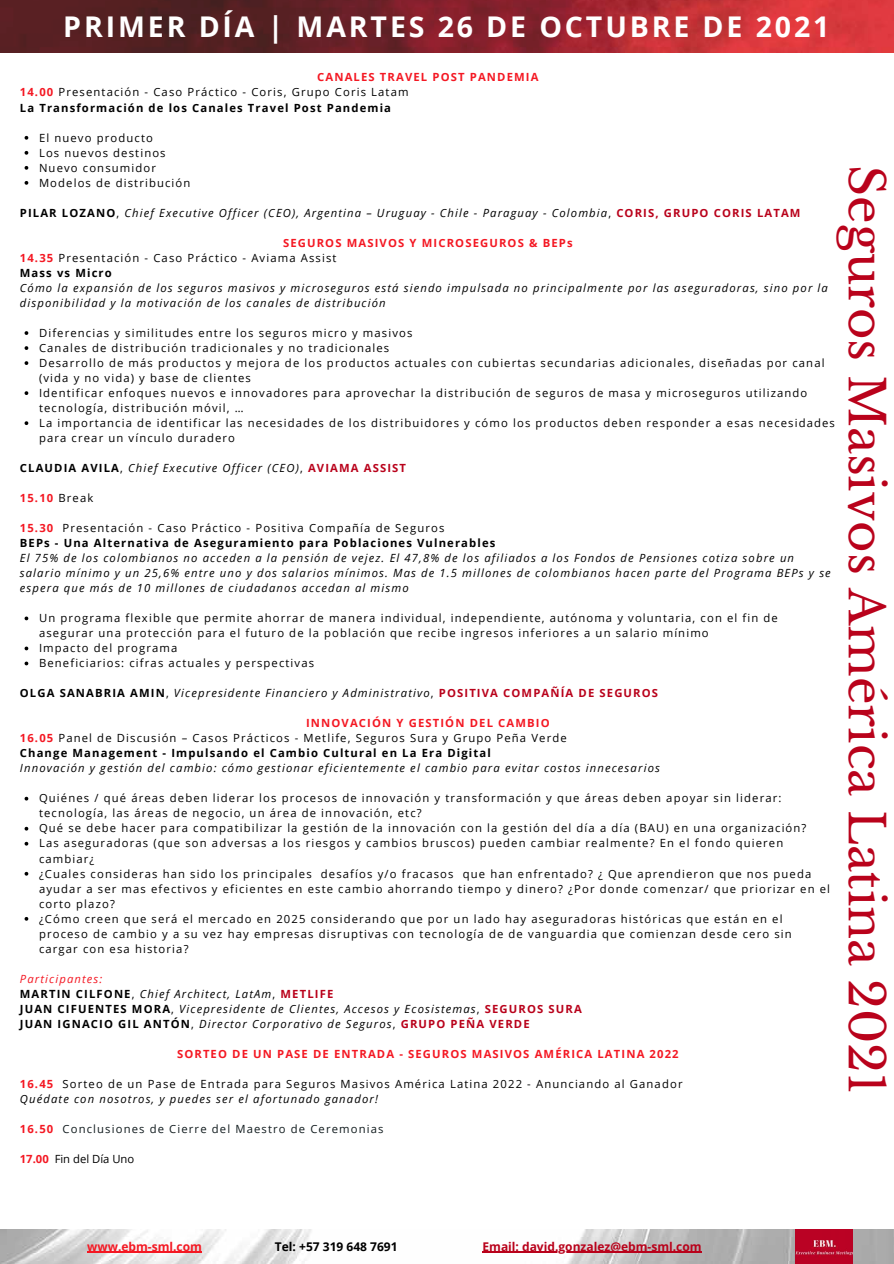
<style>
.page{position:relative;width:894px;height:1264px;background:#fff}
.page>*{position:absolute;margin:0;border:0;box-sizing:border-box;transform-origin:0 0}
.t1{font:48px "Libre Baskerville";color:#b9021b}
.t2{font:700 28.5px "Open Sans";letter-spacing:.1em;color:#fff}
.t3{font:700 12px "Open Sans";color:#b9021b}
.t4{font:700 12px "Open Sans";color:#000}
.t5{font:700 12px "Open Sans";color:#f41823}
.t6{font:11.25px/15px "Open Sans";letter-spacing:.1em;color:#000}
.t7{font:italic 11.25px/15px "Open Sans";letter-spacing:.1em;color:#000}
.t8{font:700 11.25px/15px "Open Sans";letter-spacing:.1em;color:#000}
.t9{font:700 11.25px "Open Sans";letter-spacing:.1em;color:#f41823}
.t10{font:11.25px "Open Sans";letter-spacing:.1em;color:#111b1e}
.t11{font:11.25px "Open Sans";color:#000}
.s1{font-weight:700;color:#f41823}
.s2{font-weight:700}
.s3{font-weight:700;font-style:normal}
.s4{font-style:normal}
.s5{font-weight:700;font-style:normal;color:#b9021b}
.s6{font-weight:400;color:#000}
.s7{color:#f41823}
.s8{font-weight:400}
.s9{font-style:italic}
</style>
<div class="page">
<img style="left:0;top:0;width:893px;height:53px">
<svg style="left:25px;top:136px;width:3px;height:4px"></svg>
<svg style="left:25px;top:151px;width:3px;height:4px"></svg>
<svg style="left:25px;top:166px;width:3px;height:4px"></svg>
<svg style="left:25px;top:181px;width:3px;height:4px"></svg>
<svg style="left:25px;top:331px;width:3px;height:4px"></svg>
<svg style="left:25px;top:346px;width:3px;height:4px"></svg>
<svg style="left:25px;top:361px;width:3px;height:4px"></svg>
<svg style="left:25px;top:391px;width:3px;height:4px"></svg>
<svg style="left:25px;top:421px;width:3px;height:4px"></svg>
<svg style="left:25px;top:616px;width:3px;height:4px"></svg>
<svg style="left:25px;top:646px;width:3px;height:4px"></svg>
<svg style="left:25px;top:661px;width:3px;height:4px"></svg>
<img style="left:0;top:1229px;width:893px;height:34px">
<img style="left:795px;top:1229px;width:56px;height:34px">
<hr style="left:87px;top:1251px;width:115px;height:1px;background:#f41823">
<hr style="left:482px;top:1251px;width:219px;height:1px;background:#b9021b">
<h2 class="t2" style="left:63px;top:6px;width:767px">PRIMER DÍA | MARTES 26 DE OCTUBRE DE 2021</h2>
<p class="t6" style="left:20px;top:70px;width:520px;text-indent:297px"><span class="s1">CANALES TRAVEL POST PANDEMIA<br>14.00</span> Presentación - Caso Práctico - Coris, Grupo Coris Latam<br><span class="s2">La Transformación de los Canales Travel Post Pandemia</span></p>
<p class="t6" style="left:39px;top:130px;width:153px">El nuevo producto<br>Los nuevos destinos<br>Nuevo consumidor<br>Modelos de distribución</p>
<h1 class="t1" style="left:895px;top:165px;width:930px;rotate:90deg">Seguros Masivos América Latina 2021</h1>
<p class="t7" style="left:20px;top:205px;width:782px"><span class="s3">PILAR LOZANO</span><span class="s4">,</span> Chief Executive Officer (CEO), Argentina – Uruguay - Chile - Paraguay - Colombia<span class="s4">,</span> <span class="s5">CORIS, GRUPO CORIS LATAM</span></p>
<p class="t6" style="left:20px;top:235px;width:554px;text-indent:263px"><span class="s1">SEGUROS MASIVOS Y MICROSEGUROS &amp; BEPs<br>14.35</span> Presentación - Caso Práctico - Aviama Assist<br><span class="s2">Mass vs Micro</span></p>
<p class="t7" style="left:20px;top:280px;width:809px">Cómo la expansión de los seguros masivos y microseguros está siendo impulsada no principalmente por las aseguradoras, sino por la disponibilidad y la motivación de los canales de distribución</p>
<p class="t6" style="left:39px;top:325px;width:797px">Diferencias y similitudes entre los seguros micro y masivos<br>Canales de distribución tradicionales y no tradicionales<br>Desarrollo de más productos y mejora de los productos actuales con cubiertas secundarias adicionales, diseñadas por canal (vida y no vida) y base de clientes<br>Identificar enfoques nuevos e innovadores para aprovechar la distribución de seguros de masa y microseguros utilizando tecnología, distribución móvil, …<br>La importancia de identificar las necesidades de los distribuidores y cómo los productos deben responder a esas necesidades para crear un vínculo duradero</p>
<p class="t7" style="left:20px;top:460px;width:387px"><span class="s3">CLAUDIA AVILA</span><span class="s4">,</span> Chief Executive Officer (CEO)<span class="s4">,</span> <span class="s5">AVIAMA ASSIST</span></p>
<p class="t9" style="left:20px;top:490px;width:75px">15.10 <span class="s6">Break</span></p>
<p class="t8" style="left:20px;top:520px;width:477px"><span class="s7">15.30</span> <span class="s8">Presentación - Caso Práctico - Positiva Compañía de Seguros<br></span>BEPs - Una Alternativa de Aseguramiento para Poblaciones Vulnerables</p>
<p class="t7" style="left:20px;top:550px;width:812px">El 75% de los colombianos no acceden a la pensión de vejez. El 47,8% de los afiliados a los Fondos de Pensiones cotiza sobre un salario mínimo y un 25,6% entre uno y dos salarios mínimos. Mas de 1.5 millones de colombianos hacen parte del Programa BEPs y se espera que más de 10 millones de ciudadanos accedan al mismo</p>
<p class="t6" style="left:39px;top:610px;width:740px">Un programa flexible que permite ahorrar de manera individual, independiente, autónoma y voluntaria, con el fin de asegurar una protección para el futuro de la población que recibe ingresos inferiores a un salario mínimo<br>Impacto del programa<br>Beneficiarios: cifras actuales y perspectivas</p>
<p class="t7" style="left:20px;top:685px;width:639px"><span class="s3">OLGA SANABRIA AMIN</span><span class="s4">,</span> Vicepresidente Financiero y Administrativo<span class="s4">,</span> <span class="s5">POSITIVA COMPAÑÍA DE SEGUROS</span></p>
<p class="t6" style="left:20px;top:715px;width:548px;text-indent:286px"><span class="s1">INNOVACIÓN Y GESTIÓN DEL CAMBIO<br>16.05</span> Panel de Discusión – Casos Prácticos - Metlife, Seguros Sura y Grupo Peña Verde<br><span class="s2">Change Management - Impulsando el Cambio Cultural en La Era Digital</span></p>
<p class="t7" style="left:20px;top:760px;width:641px">Innovación y gestión del cambio: cómo gestionar eficientemente el cambio para evitar costos innecesarios</p>
<p class="t6" style="left:39px;top:790px;width:792px">Quiénes / qué áreas deben liderar los procesos de innovación y transformación y que áreas deben apoyar sin liderar: tecnología, las áreas de negocio, un área de innovación, etc?<br>Qué se debe hacer para compatibilizar la gestión de la innovación con la gestión del día a día (BAU) en una organización?<br>Las aseguradoras (que son adversas a los riesgos y cambios bruscos) pueden cambiar realmente? En el fondo quieren cambiar¿<br>¿Cuales consideras han sido los principales desafíos y/o fracasos que han enfrentado? ¿ Que aprendieron que nos pueda ayudar a ser mas efectivos y eficientes en este cambio ahorrando tiempo y dinero? ¿Por donde comenzar/ que priorizar en el corto plazo?<br>¿Cómo creen que será el mercado en 2025 considerando que por un lado hay aseguradoras históricas que están en el proceso de cambio y a su vez hay empresas disruptivas con tecnología de de vanguardia que comienzan desde cero sin cargar con esa historia?</p>
<p class="t7" style="left:20px;top:970px;width:563px"><span class="s7">Participantes:<br></span><span class="s3">MARTIN CILFONE</span><span class="s4">,</span> Chief Architect, LatAm<span class="s4">,</span> <span class="s5">METLIFE<br></span><span class="s3">JUAN CIFUENTES MORA</span><span class="s4">,</span> Vicepresidente de Clientes, Accesos y Ecosistemas<span class="s4">,</span> <span class="s5">SEGUROS SURA </span><span class="s3">JUAN IGNACIO GIL ANTÓN</span><span class="s4">,</span> Director Corporativo de Seguros<span class="s4">,</span> <span class="s5">GRUPO PEÑA VERDE</span></p>
<p class="t9" style="left:177px;top:1045px;width:503px">SORTEO DE UN PASE DE ENTRADA - SEGUROS MASIVOS AMÉRICA LATINA 2022</p>
<p class="t6" style="left:20px;top:1075px;width:664px"><span class="s1">16.45</span> Sorteo de un Pase de Entrada para Seguros Masivos América Latina 2022 - Anunciando al Ganador<br><span class="s9">Quédate con nosotros, y puedes ser el afortunado ganador!</span></p>
<p class="t10" style="left:20px;top:1120px;width:365px"><span class="s1">16.50</span> Conclusiones de Cierre del Maestro de Ceremonias</p>
<p class="t11" style="left:20px;top:1150px;width:116px"><span class="s1">17.00</span> Fin del Día Uno</p>
<p class="t5" style="left:87px;top:1237px;width:116px">www.ebm-sml.com</p>
<p class="t4" style="left:275px;top:1237px;width:124px">Tel: +57 319 648 7691</p>
<p class="t3" style="left:482px;top:1237px;width:221px">Email: david.gonzalez@ebm-sml.com</p>
</div>
